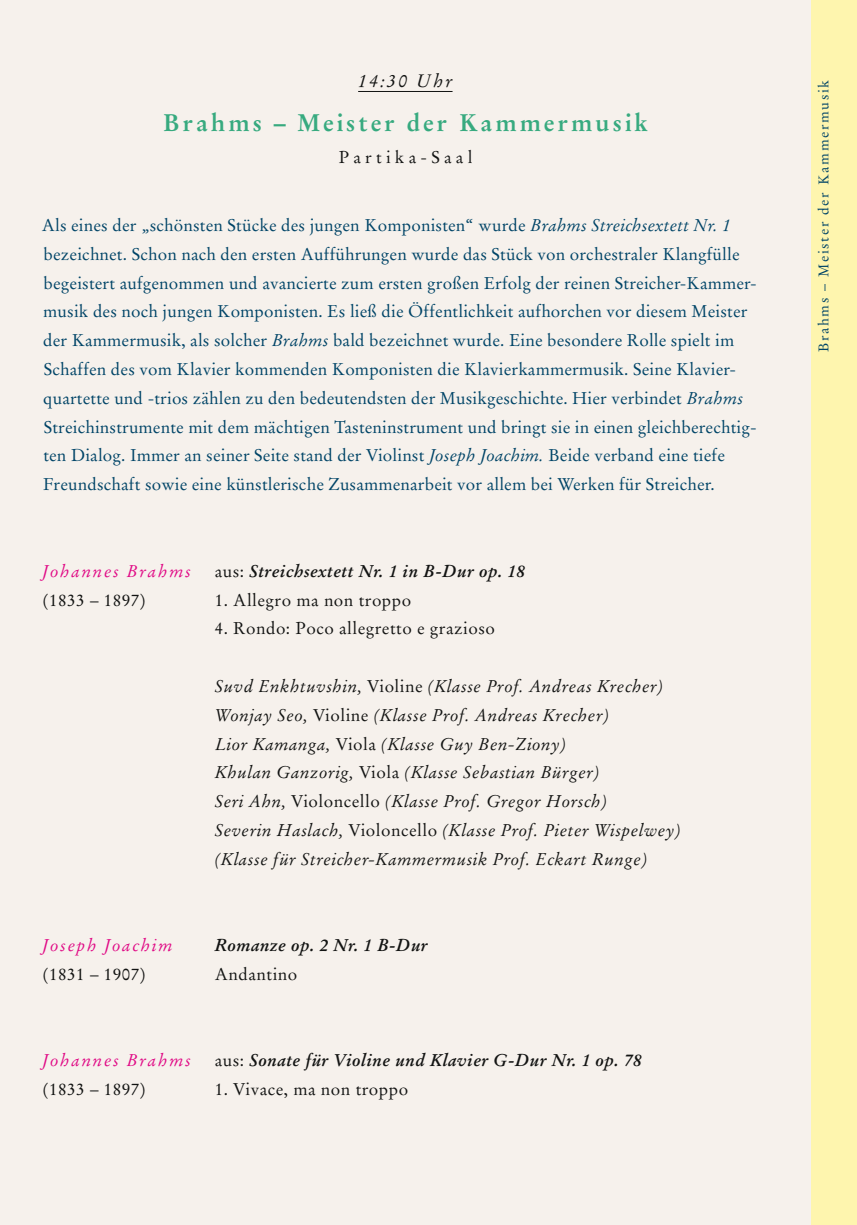
<style>
.page{position:relative;width:857px;height:1225px;background:#fff}
.page>*{position:absolute;margin:0;border:0;box-sizing:border-box;transform-origin:0 0}
.t1{font:700 24px "Stempel Garamond LT Std";letter-spacing:.12em;color:#37aa7f}
.t2{font:italic 18px "Stempel Garamond LT Std";letter-spacing:.12em;color:#131413}
.t3{font:17px/28.8px "Stempel Garamond LT Std";letter-spacing:.01em;color:#004467}
.t4{font:italic 17px/28.8px "Stempel Garamond LT Std";letter-spacing:.03em;color:#131413}
.t5{font:17px "Stempel Garamond LT Std";letter-spacing:.03em;color:#131413}
.t6{font:italic 700 17px "Stempel Garamond LT Std";letter-spacing:.03em;color:#131413}
.t7{font:italic 17px "Stempel Garamond LT Std";letter-spacing:.1em;color:#e00985}
.t8{font:17px "Stempel Garamond LT Std";letter-spacing:.25em;color:#131413}
.t9{font:14px "Stempel Garamond LT Std";letter-spacing:.12em;color:#004467}
.s1{font-style:italic}
.s2{font-weight:400;font-style:normal}
.s3{font-style:normal}
</style>
<div class="page">
<div style="left:0;top:0;width:816px;height:1225px;background:#f6f1ec"></div>
<hr style="left:358px;top:91px;width:94px;height:1px;background:#131413">
<div style="left:811px;top:0;width:45px;height:1225px;background:#fef5ae"></div>
<p class="t2" style="left:358px;top:70px;width:96px">14:30 Uhr</p>
<h1 class="t1" style="left:163px;top:108px;width:485px">Brahms – Meister der Kammermusik</h1>
<p class="t8" style="left:338px;top:147px;width:135px">Partika-Saal</p>
<p class="t3" style="left:42px;top:211px;width:716px">Als eines der „schönsten Stücke des jungen Komponisten“ wurde <span class="s1">Brahms Streichsextett Nr. 1 </span>bezeichnet. Schon nach den ersten Aufführungen wurde das Stück von orchestraler Klangfülle begeistert aufgenommen und avancierte zum ersten großen Erfolg der reinen Streicher-Kammer&shy;musik des noch jungen Komponisten. Es ließ die Öffentlichkeit aufhorchen vor diesem Meister der Kammermusik, als solcher <span class="s1">Brahms</span> bald bezeichnet wurde. Eine besondere Rolle spielt im Schaffen des vom Klavier kommenden Komponisten die Klavierkammermusik. Seine Klavier&shy;quartette und -trios zählen zu den bedeutendsten der Musikgeschichte. Hier verbindet <span class="s1">Brahms </span>Streichinstrumente mit dem mächtigen Tasteninstrument und bringt sie in einen gleichberechtig&shy;ten Dialog. Immer an seiner Seite stand der Violinst <span class="s1">Joseph Joachim.</span> Beide verband eine tiefe Freundschaft sowie eine künstlerische Zusammenarbeit vor allem bei Werken für Streicher.</p>
<p class="t7" style="left:42px;top:560px;width:150px">Johannes Brahms</p>
<p class="t6" style="left:215px;top:560px;width:311px"><span class="s2">aus:</span> Streichsextett Nr. 1 in B-Dur op. 18</p>
<p class="t5" style="left:43px;top:589px;width:104px">(1833 – 1897)</p>
<p class="t5" style="left:215px;top:589px;width:198px">1. Allegro ma non troppo</p>
<p class="t5" style="left:215px;top:618px;width:281px">4. Rondo: Poco allegretto e grazioso</p>
<p class="t4" style="left:215px;top:671px;width:467px">Suvd Enkhtuvshin, <span class="s3">Violine</span> (Klasse Prof. Andreas Krecher)<br>Wonjay Seo, <span class="s3">Violine</span> (Klasse Prof. Andreas Krecher)<br>Lior Kamanga, <span class="s3">Viola</span> (Klasse Guy Ben-Ziony)<br>Khulan Ganzorig, <span class="s3">Viola</span> (Klasse Sebastian Bürger)<br>Seri Ahn, <span class="s3">Violoncello</span> (Klasse Prof. Gregor Horsch)<br>Severin Haslach, <span class="s3">Violoncello</span> (Klasse Prof. Pieter Wispelwey) (Klasse für Streicher-Kammermusik Prof. Eckart Runge)</p>
<p class="t7" style="left:42px;top:935px;width:132px">Joseph Joachim</p>
<p class="t6" style="left:215px;top:935px;width:214px">Romanze op. 2 Nr. 1 B-Dur</p>
<p class="t5" style="left:43px;top:964px;width:104px">(1831 – 1907)</p>
<p class="t5" style="left:215px;top:964px;width:84px">Andantino</p>
<p class="t7" style="left:42px;top:1050px;width:150px">Johannes Brahms</p>
<p class="t6" style="left:215px;top:1050px;width:428px"><span class="s2">aus:</span> Sonate für Violine und Klavier G-Dur Nr. 1 op. 78</p>
<p class="t5" style="left:43px;top:1079px;width:104px">(1833 – 1897)</p>
<p class="t5" style="left:215px;top:1079px;width:195px">1. Vivace, ma non troppo</p>
<p class="t9" style="left:814px;top:352px;width:274px;rotate:-90deg">Brahms – Meister der Kammermusik</p>
</div>
